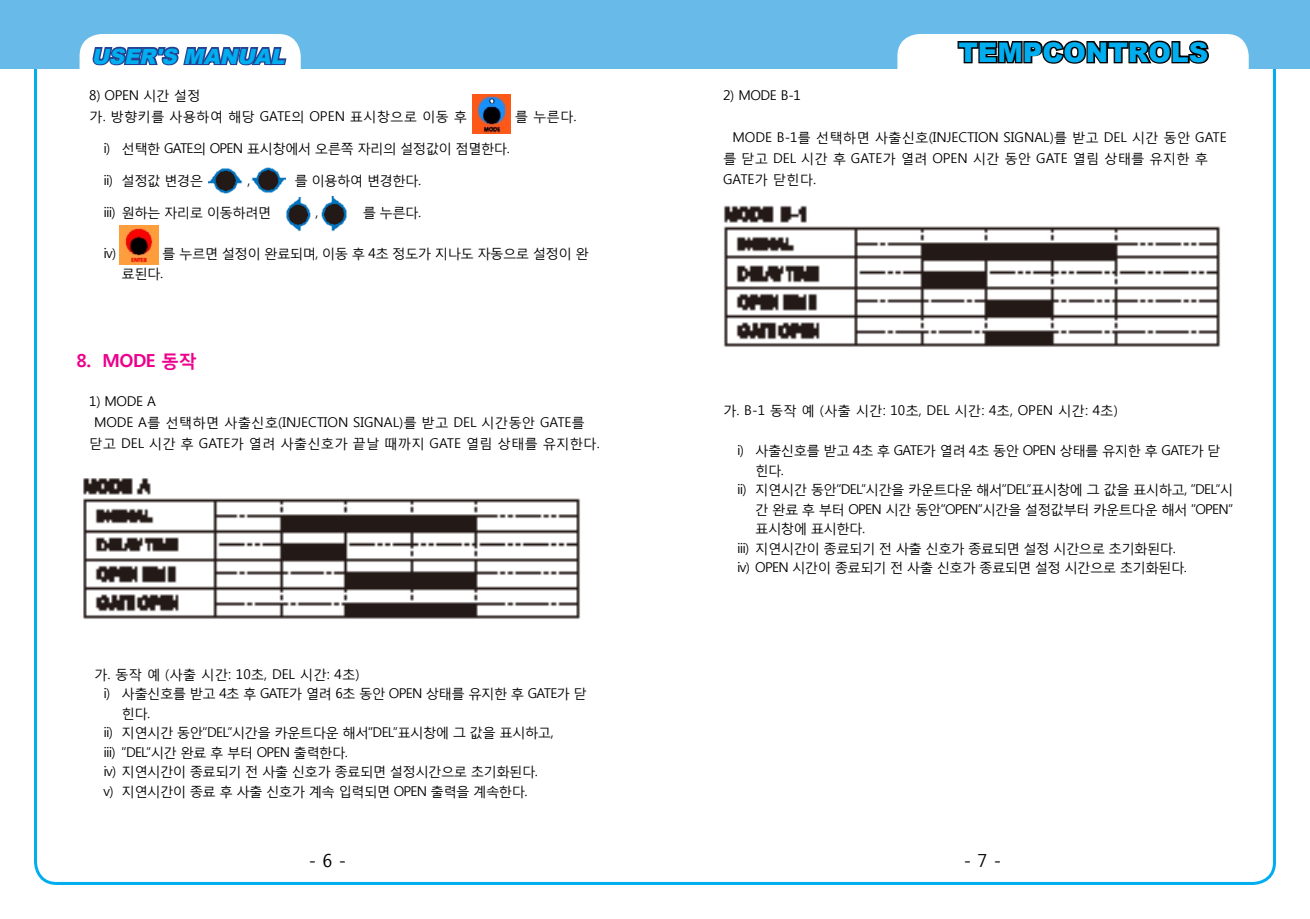
<style>
.page{position:relative;width:1310px;height:919px;background:#fff}
.page>*{position:absolute;margin:0;border:0;box-sizing:border-box;transform-origin:0 0}
.t1{font:900 27px "Arial";color:#00aeef}
.t2{font:italic 900 21px "Arial";color:#00aeef}
.t3{font:700 18px "Malgun Gothic";letter-spacing:-.025em;color:#ec008c}
.t4{font:18px "Malgun Gothic";color:#000}
.t5{font:13.5px/19.5px "Malgun Gothic";letter-spacing:-.05em;color:#000}
.t6{font:13.5px/21px "Malgun Gothic";color:#000}
</style>
<div class="page">
<div style="left:0;top:0;width:1310px;height:68px;background:#68bae8"></div>
<div style="left:80px;top:35px;width:220px;height:90px;background:#fff;border-radius:21px"></div>
<div style="left:80px;top:34px;width:221px;height:92px;border:2px solid #fff;border-radius:21px"></div>
<svg style="left:91px;top:34px;width:197px;height:32px"></svg>
<div style="left:898px;top:35px;width:350px;height:90px;background:#fff;border-radius:21px"></div>
<div style="left:897px;top:34px;width:351px;height:92px;border:2px solid #fff;border-radius:21px"></div>
<svg style="left:956px;top:34px;width:255px;height:30px"></svg>
<img style="left:83px;top:478px;width:498px;height:141px">
<img style="left:723px;top:205px;width:498px;height:142px">
<img style="left:286px;top:198px;width:25px;height:34px">
<img style="left:251px;top:167px;width:35px;height:26px">
<img style="left:208px;top:168px;width:34px;height:25px">
<img style="left:321px;top:197px;width:26px;height:34px">
<img style="left:472px;top:95px;width:38px;height:38px">
<img style="left:120px;top:225px;width:39px;height:39px">
<h2 class="t2" style="left:91px;top:41px;width:201px">USER'S MANUAL</h2>
<p class="t6" style="left:89px;top:84px;width:379px">8) OPEN 시간 설정<br>가. 방향키를 사용하여 해당 GATE의 OPEN 표시창으로 이동 후</p>
<p class="t5" style="left:515px;top:106px;width:63px">를 누른다.</p>
<p class="t5" style="left:104px;top:138px;width:408px">i) 선택한 GATE의 OPEN 표시창에서 오른쪽 자리의 설정값이 점멸한다.</p>
<p class="t5" style="left:104px;top:171px;width:101px">ii) 설정값 변경은</p>
<p class="t5" style="left:247px;top:171px;width:4px">,</p>
<p class="t5" style="left:294px;top:171px;width:128px">를 이용하여 변경한다.</p>
<p class="t5" style="left:104px;top:203px;width:169px">iii) 원하는 자리로 이동하려면</p>
<p class="t5" style="left:316px;top:203px;width:4px">,</p>
<p class="t5" style="left:363px;top:203px;width:60px">를 누른다.</p>
<p class="t5" style="left:104px;top:244px;width:14px">iv)</p>
<p class="t5" style="left:122px;top:244px;width:469px;text-indent:41px">를 누르면 설정이 완료되며, 이동 후 4초 정도가 지나도 자동으로 설정이 완 료된다.</p>
<h3 class="t3" style="left:77px;top:349px;width:122px">8. MODE 동작</h3>
<p class="t5" style="left:89px;top:391px;width:68px">1) MODE A</p>
<p class="t6" style="left:94px;top:411px;width:492px">MODE A를 선택하면 사출신호(INJECTION SIGNAL)를 받고 DEL 시간동안 GATE를</p>
<p class="t6" style="left:89px;top:432px;width:512px">닫고 DEL 시간 후 GATE가 열려 사출신호가 끝날 때까지 GATE 열림 상태를 유지한다.</p>
<p class="t6" style="left:94px;top:663px;width:267px">가. 동작 예 (사출 시간: 10초, DEL 시간: 4초)</p>
<p class="t5" style="left:104px;top:684px;width:485px">i) 사출신호를 받고 4초 후 GATE가 열려 6초 동안 OPEN 상태를 유지한 후 GATE가 닫</p>
<p class="t5" style="left:122px;top:703px;width:30px">힌다.</p>
<p class="t5" style="left:104px;top:723px;width:451px">ii) 지연시간 동안“DEL”시간을 카운트다운 해서“DEL”표시창에 그 값을 표시하고,</p>
<p class="t5" style="left:104px;top:742px;width:246px">iii) “DEL”시간 완료 후 부터 OPEN 출력한다.</p>
<p class="t5" style="left:104px;top:762px;width:436px">iv) 지연시간이 종료되기 전 사출 신호가 종료되면 설정시간으로 초기화된다.</p>
<p class="t5" style="left:104px;top:781px;width:425px">v) 지연시간이 종료 후 사출 신호가 계속 입력되면 OPEN 출력을 계속한다.</p>
<h1 class="t1" style="left:958px;top:33px;width:251px">TEMPCONTROLS</h1>
<p class="t5" style="left:723px;top:85px;width:79px">2) MODE B-1</p>
<p class="t6" style="left:723px;top:126px;width:505px;text-indent:10px">MODE B-1를 선택하면 사출신호(INJECTION SIGNAL)를 받고 DEL 시간 동안 GATE 를 닫고 DEL 시간 후 GATE가 열려 OPEN 시간 동안 GATE 열림 상태를 유지한 후<br>GATE가 닫힌다.</p>
<p class="t6" style="left:723px;top:399px;width:396px">가. B-1 동작 예 (사출 시간: 10초, DEL 시간: 4초, OPEN 시간: 4초)</p>
<p class="t5" style="left:737px;top:441px;width:485px">i) 사출신호를 받고 4초 후 GATE가 열려 4초 동안 OPEN 상태를 유지한 후 GATE가 닫</p>
<p class="t5" style="left:755px;top:460px;width:30px">힌다.</p>
<p class="t5" style="left:737px;top:480px;width:497px">ii) 지연시간 동안“DEL”시간을 카운트다운 해서“DEL”표시창에 그 값을 표시하고, “DEL”시</p>
<p class="t5" style="left:755px;top:499px;width:479px">간 완료 후 부터 OPEN 시간 동안“OPEN”시간을 설정값부터 카운트다운 해서 “OPEN”</p>
<p class="t5" style="left:755px;top:519px;width:111px">표시창에 표시한다.</p>
<p class="t5" style="left:737px;top:538px;width:440px">iii) 지연시간이 종료되기 전 사출 신호가 종료되면 설정 시간으로 초기화된다.</p>
<p class="t5" style="left:737px;top:558px;width:451px">iv) OPEN 시간이 종료되기 전 사출 신호가 종료되면 설정 시간으로 초기화된다.</p>
<h3 class="t4" style="left:309px;top:850px;width:39px">- 6 -</h3>
<h3 class="t4" style="left:964px;top:850px;width:39px">- 7 -</h3>
</div>
